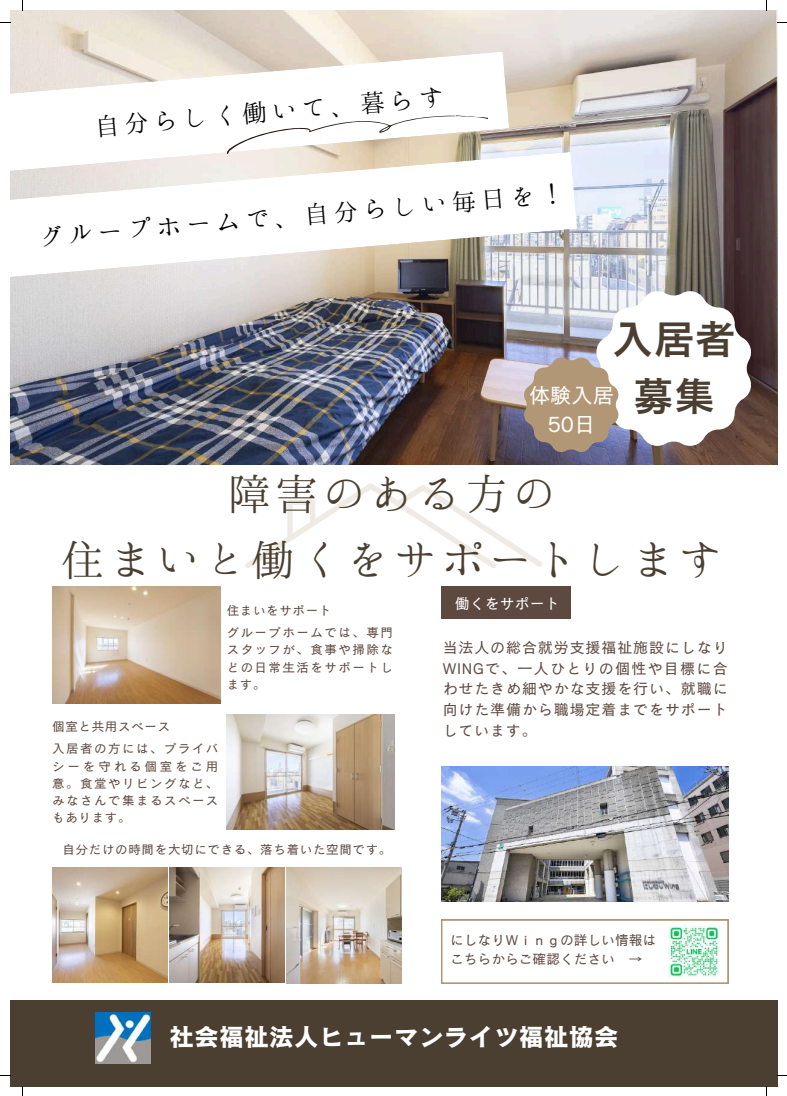
<style>
.page{position:relative;width:787px;height:1096px;background:#fff}
.page>*{position:absolute;margin:0;border:0;box-sizing:border-box;transform-origin:0 0}
.t1{font:47.5px/65.6px "Hannari Mincho";color:#4b3f31;text-align:center}
.t2{font:41.25px/57.2px "Canva Cezanne Pro N DB";color:#4b3f31;text-align:center}
.t3{font:27.12px "Hannari Mincho";color:#000}
.t4{font:25px "Canva Cezanne Pro N B";color:#fff}
.t5{font:21.25px/29px "Canva Cezanne Pro N M";color:#fff;text-align:center}
.t6{font:15px/20.6px "Canva Cezanne Pro N M";letter-spacing:.06em;color:#5d4940;text-align:justify}
.t7{font:15px "Canva Cezanne Pro N M";color:#fff}
.t8{font:13.75px/18.8px "Canva Cezanne Pro N M";color:#5d4940}
.t9{font:12.5px/17.2px "Canva Cezanne Pro N M";letter-spacing:.12em;color:#5d4940}
.t10{font:12.5px "Canva Cezanne Pro N M";letter-spacing:.055em;color:#5d4940}
.t11{font:12.5px/22.2px "Canva Cezanne Pro N M";letter-spacing:.085em;color:#5d4940}
</style>
<div class="page">
<div style="left:10px;top:1000px;width:767px;height:86px;background:#4b3f31"></div>
<img style="left:10px;top:10px;width:767px;height:454px">
<img style="left:52px;top:586px;width:168px;height:117px">
<img style="left:227px;top:714px;width:167px;height:115px">
<img style="left:441px;top:766px;width:287px;height:135px">
<div style="left:441px;top:586px;width:130px;height:33px;background:#5d4940"></div>
<svg style="left:441px;top:919px;width:287px;height:64px"></svg>
<img style="left:52px;top:867px;width:232px;height:115px">
<img style="left:286px;top:867px;width:115px;height:116px">
<svg style="left:524px;top:291px;width:227px;height:161px"></svg>
<svg style="left:245px;top:483px;width:297px;height:85px"></svg>
<img style="left:668px;top:925px;width:52px;height:52px">
<img style="left:96px;top:1012px;width:54px;height:51px">
<svg style="left:10px;top:52px;width:499px;height:100px"></svg>
<svg style="left:10px;top:152px;width:567px;height:126px"></svg>
<svg style="left:227px;top:96px;width:261px;height:79px"></svg>
<h3 class="t3" style="left:94px;top:112px;width:354px;rotate:-5deg">自分らしく働いて、暮らす</h3>
<h3 class="t3" style="left:38px;top:223px;width:532px;rotate:-5deg">グループホームで、自分らしい毎日を！</h3>
<h2 class="t2" style="left:612px;top:310px;width:125px">入居者募集</h2>
<h3 class="t5" style="left:529px;top:380px;width:86px">体験入居<br>50日</h3>
<h1 class="t1" style="left:61px;top:459px;width:666px">障害のある方の<br>住まいと働くをサポートします</h1>
<p class="t9" style="left:227px;top:599px;width:165px;line-height:22.2px">住まいをサポート<br>グループホームでは、専門</p>
<p class="t9" style="left:227px;top:641px;width:168px;text-align:justify">スタッフが、食事や掃除などの日常生活をサポートします。</p>
<p class="t11" style="left:52px;top:715px;width:168px">個室と共用スペース<br>入居者の方には、プライバ</p>
<p class="t9" style="left:52px;top:757px;width:168px">シーを守れる個室をご用意。食堂やリビングなど、みなさんで集まるスペースもあります。</p>
<p class="t10" style="left:63px;top:842px;width:330px">自分だけの時間を大切にできる、落ち着いた空間です。</p>
<p class="t7" style="left:455px;top:595px;width:106px">働くをサポート</p>
<p class="t6" style="left:443px;top:637px;width:286px">当法人の総合就労支援福祉施設にしなりWINGで、一人ひとりの個性や目標に合わせたきめ細やかな支援を行い、就職に向けた準備から職場定着までをサポートしています。</p>
<p class="t8" style="left:450px;top:930px;width:208px">にしなりＷｉｎｇの詳しい情報はこちらからご確認ください →</p>
<h3 class="t4" style="left:169px;top:1023px;width:451px">社会福祉法人ヒューマンライツ福祉協会</h3>
</div>
